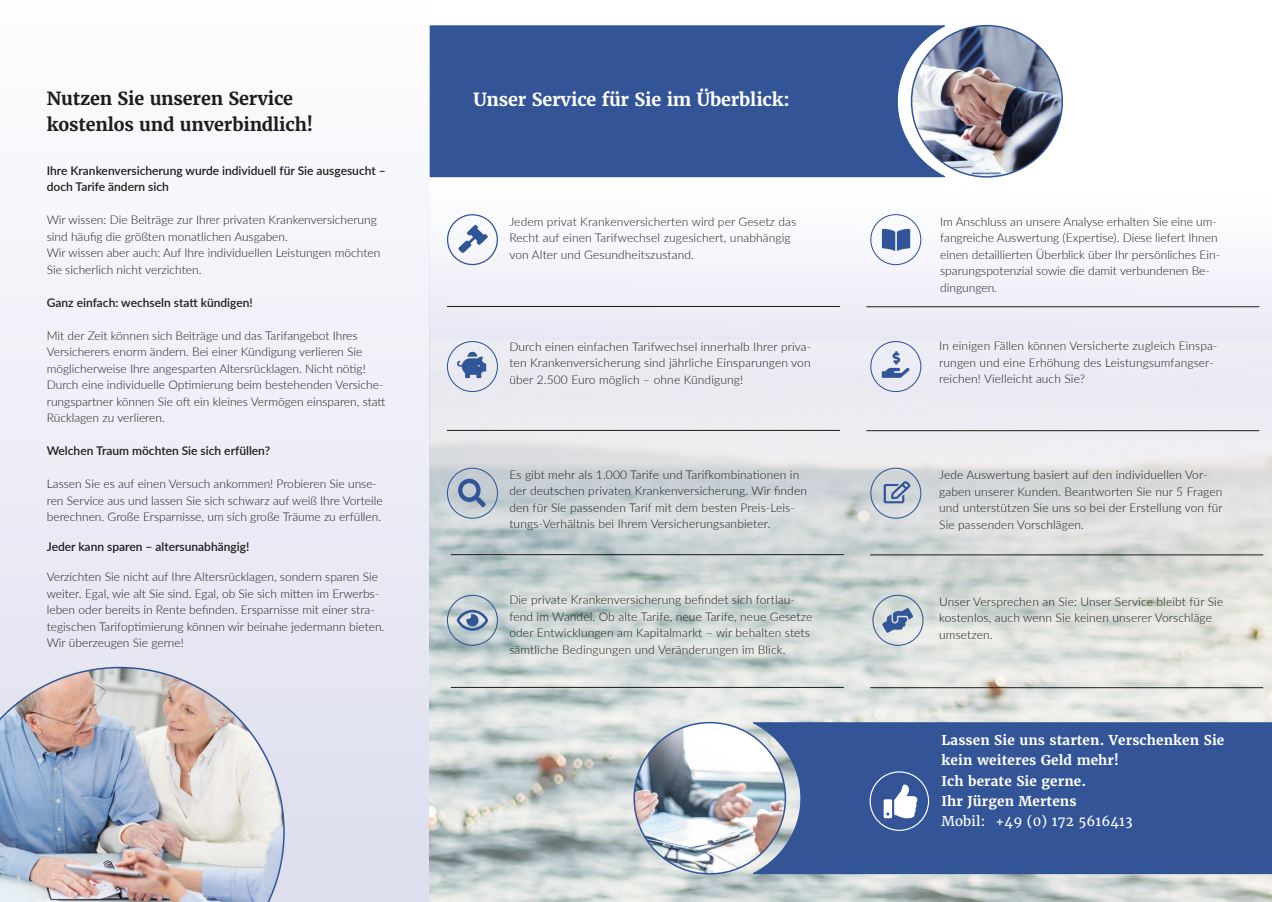
<style>
.page{position:relative;width:1272px;height:902px;background:#fff}
.page>*{position:absolute;margin:0;border:0;box-sizing:border-box;transform-origin:0 0}
.t1{font:700 18px/25.5px "Merriweather";letter-spacing:-.01em;color:#1d1d1b}
.t2{font:700 18px "Merriweather";letter-spacing:-.01em;color:#fff}
.t3{font:700 13.5px/20.2px "Merriweather";letter-spacing:.01em;color:#fff}
.t4{font:300 12px/16.5px "Lato";color:#1d1d1b}
.t5{font:600 12px/16.5px "Lato";color:#1d1d1b}
.s1{font-style:inherit}
.s2{font-weight:400}
</style>
<div class="page">
<img style="left:429px;top:193px;width:53px;height:147px">
<img style="left:482px;top:24px;width:789px;height:316px">
<svg style="left:0;top:240px;width:429px;height:661px"></svg>
<img style="left:429px;top:340px;width:527px;height:216px">
<img style="left:429px;top:556px;width:842px;height:345px">
<svg style="left:883px;top:481px;width:27px;height:22px"></svg>
<div style="left:870px;top:467px;width:51px;height:51px;border:1px solid #305598;border-radius:50%"></div>
<svg style="left:458px;top:478px;width:28px;height:29px"></svg>
<div style="left:447px;top:467px;width:51px;height:51px;border:1px solid #305598;border-radius:50%"></div>
<svg style="left:882px;top:607px;width:31px;height:26px"></svg>
<div style="left:872px;top:594px;width:51px;height:51px;border:1px solid #305598;border-radius:50%"></div>
<svg style="left:456px;top:609px;width:32px;height:21px"></svg>
<div style="left:447px;top:594px;width:51px;height:51px;border:1px solid #305598;border-radius:50%"></div>
<hr style="left:451px;top:687px;width:392px;height:1px;background:#1d1d1b">
<hr style="left:870px;top:687px;width:393px;height:1px;background:#1d1d1b">
<hr style="left:451px;top:554px;width:392px;height:1px;background:#1d1d1b">
<hr style="left:870px;top:554px;width:393px;height:1px;background:#1d1d1b">
<div style="left:748px;top:721px;width:523px;height:153px;background:#335597"></div>
<div style="left:869px;top:771px;width:60px;height:59px;border:1px solid #fff;border-radius:50%"></div>
<svg style="left:883px;top:784px;width:34px;height:34px"></svg>
<img style="left:634px;top:722px;width:151px;height:151px;border-radius:76px">
<div style="left:429px;top:25px;width:520px;height:153px;background:#335597"></div>
<img style="left:911px;top:26px;width:151px;height:151px;border-radius:75px">
<svg style="left:881px;top:351px;width:28px;height:27px"></svg>
<div style="left:870px;top:341px;width:51px;height:51px;border:1px solid #305598;border-radius:50%"></div>
<hr style="left:447px;top:306px;width:392px;height:1px;background:#1d1d1b">
<svg style="left:458px;top:225px;width:30px;height:28px"></svg>
<div style="left:447px;top:214px;width:51px;height:51px;border:1px solid #305598;border-radius:50%"></div>
<svg style="left:457px;top:352px;width:29px;height:26px"></svg>
<div style="left:447px;top:341px;width:51px;height:51px;border:1px solid #305598;border-radius:50%"></div>
<hr style="left:447px;top:430px;width:392px;height:1px;background:#1d1d1b">
<hr style="left:866px;top:306px;width:393px;height:1px;background:#1d1d1b">
<hr style="left:866px;top:430px;width:393px;height:1px;background:#1d1d1b">
<svg style="left:881px;top:229px;width:29px;height:22px"></svg>
<div style="left:870px;top:214px;width:51px;height:51px;border:1px solid #305598;border-radius:50%"></div>
<img style="left:0;top:666px;width:285px;height:235px">
<h1 class="t1" style="left:47px;top:86px;width:268px">Nutzen Sie unseren Service kostenlos und unverbindlich!</h1>
<p class="t5" style="left:47px;top:161px;width:340px">Ihre Krankenversicherung wurde individuell für Sie ausgesucht – doch Tarife ändern sich</p>
<p class="t4" style="left:47px;top:211px;width:335px">Wir wissen: Die Beiträge zur Ihrer privaten Krankenversicherung sind häufig die größten monatlichen Ausgaben.<br>Wir wissen aber auch: Auf Ihre individuellen Leistungen möchten Sie sicherlich nicht verzichten.</p>
<p class="t5" style="left:47px;top:293px;width:207px">Ganz einfach: wechseln statt kündigen!</p>
<p class="t4" style="left:47px;top:327px;width:340px">Mit der Zeit können sich Beiträge und das Tarifangebot Ihres Versicherers enorm ändern. Bei einer Kündigung verlieren Sie möglicherweise Ihre angesparten Altersrücklagen. Nicht nötig!<br>Durch eine individuelle Optimierung beim bestehenden Versiche&shy;rungspartner können Sie oft ein kleines Vermögen einsparen, statt Rücklagen zu verlieren.</p>
<p class="t5" style="left:47px;top:442px;width:225px">Welchen Traum möchten Sie sich erfüllen?</p>
<p class="t4" style="left:47px;top:475px;width:337px">Lassen Sie es auf einen Versuch ankommen! Probieren Sie unse&shy;ren Service aus und lassen Sie sich schwarz auf weiß Ihre Vorteile berechnen. Große Ersparnisse, um sich große Träume zu erfüllen.</p>
<p class="t5" style="left:47px;top:538px;width:204px">Jeder kann sparen – altersunabhängig!</p>
<p class="t4" style="left:47px;top:568px;width:339px">Verzichten Sie nicht auf Ihre Altersrücklagen, sondern sparen Sie weiter. Egal, wie alt Sie sind. Egal, ob Sie sich mitten im Erwerbs&shy;leben oder bereits in Rente befinden. Ersparnisse mit einer stra&shy;tegischen Tarifoptimierung können wir beinahe jedermann bieten.<br>Wir überzeugen Sie gerne!</p>
<h1 class="t2" style="left:473px;top:88px;width:318px">Unser Service für Sie im Überblick:</h1>
<p class="t4" style="left:509px;top:212px;width:288px">Jedem privat Krankenversicherten wird per Gesetz das<br>Recht auf einen Tarifwechsel zugesichert, unabhängig von Alter und Gesundheitszustand.</p>
<p class="t4" style="left:509px;top:338px;width:303px;text-align:justify">Durch einen einfachen Tarifwechsel innerhalb Ihrer priva&shy;ten Krankenversicherung sind jährliche Einsparungen von über 2.500 Euro möglich – ohne Kündigung!</p>
<p class="t4" style="left:940px;top:213px;width:281px">Im Anschluss an unsere Analyse erhalten Sie eine um&shy;fangreiche Auswertung (Expertise). Diese liefert Ihnen einen detaillierten Überblick über Ihr persönliches Ein&shy;sparungspotenzial sowie die damit verbundenen Be&shy;dingungen.</p>
<p class="t4" style="left:939px;top:337px;width:280px">In einigen Fällen können Versicherte zugleich Einspa&shy;rungen und eine Erhöhung des Leistungsumfangser&shy;reichen! Vielleicht auch Sie?</p>
<p class="t4" style="left:509px;top:466px;width:299px">Es gibt mehr als 1.000 Tarife und Tarifkombinationen in der deutschen privaten Krankenversicherung. Wir finden den für Sie passenden Tarif mit dem besten Preis-Leis&shy;tungs-Verhältnis bei Ihrem Versicherungsanbieter.</p>
<p class="t4" style="left:939px;top:466px;width:285px">Jede Auswertung basiert auf den individuellen Vor&shy;gaben unserer Kunden. Beantworten Sie nur 5 Fragen und unterstützen Sie uns so bei der Erstellung von für Sie passenden Vorschlägen.</p>
<p class="t4" style="left:509px;top:591px;width:304px">Die private Krankenversicherung befindet sich fortlau&shy;fend im Wandel. Ob alte Tarife, neue Tarife, neue Gesetze oder Entwicklungen am Kapitalmarkt – wir behalten stets sämtliche Bedingungen und Veränderungen im Blick.</p>
<p class="t4" style="left:939px;top:592px;width:285px">Unser Versprechen an Sie: Unser Service bleibt für Sie kostenlos, auch wenn Sie keinen unserer Vorschläge umsetzen.</p>
<p class="t3" style="left:941px;top:730px;width:284px">Lassen Sie uns starten. Verschenken Sie kein weiteres Geld mehr!<br>Ich berate Sie gerne.<br>Ihr <span class="s1">Jürgen Mertens<br></span><span class="s2">Mobil: +49 (0) 172 5616413</span></p>
</div>
